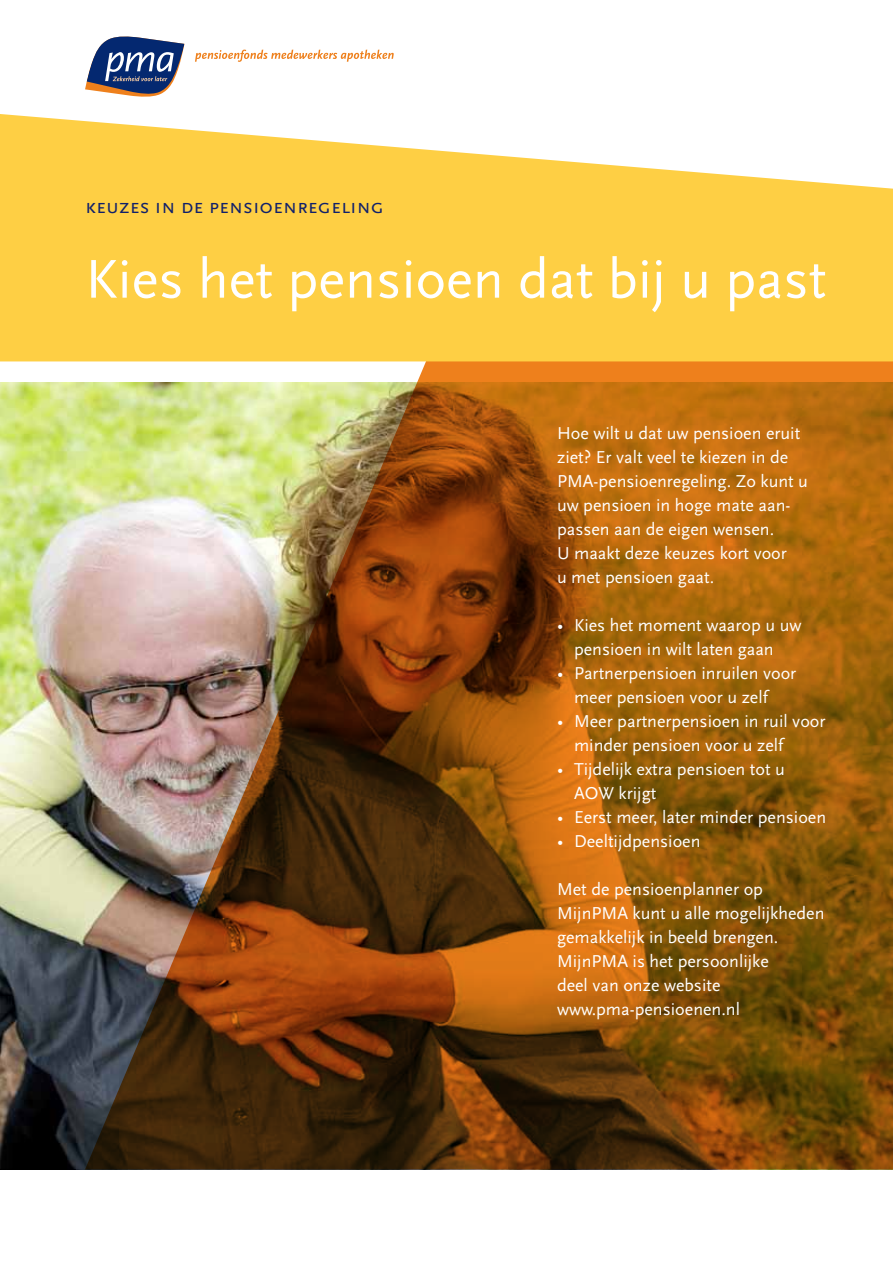
<style>
.page{position:relative;width:893px;height:1263px;background:#fff}
.page>*{position:absolute;margin:0;border:0;box-sizing:border-box;transform-origin:0 0}
.t1{font:57px "Scala Sans";color:#fff}
.t2{font:21px "Scala Sans Caps";color:#10206b}
.t3{font:18px/24px "Scala Sans";color:#fff}
</style>
<div class="page">
<img style="left:0;top:383px;width:85px;height:786px">
<img style="left:85px;top:361px;width:808px;height:808px">
<svg style="left:195px;top:50px;width:199px;height:12px"></svg>
<svg style="left:85px;top:36px;width:99px;height:61px"></svg>
<svg style="left:0;top:114px;width:893px;height:247px;fill:#fecf44"></svg>
<p class="t2" style="left:85px;top:194px;width:300px">keuzes in de pensioenregeling</p>
<h1 class="t1" style="left:85px;top:248px;width:743px">Kies het pensioen dat bij u past</h1>
<p class="t3" style="left:557px;top:421px;width:252px">Hoe wilt u dat uw pensioen eruit ziet? Er valt veel te kiezen in de<br>PMA-pensioenregeling. Zo kunt u uw pensioen in hoge mate aan&shy;passen aan de eigen wensen.<br>U maakt deze keuzes kort voor<br>u met pensioen gaat.</p>
<p class="t3" style="left:557px;top:613px;width:246px;text-align:center">• Kies het moment waarop u uw pensioen in wilt laten gaan</p>
<p class="t3" style="left:574px;top:661px;width:224px;text-indent:-17px">• Partnerpensioen inruilen voor meer pensioen voor u zelf</p>
<p class="t3" style="left:574px;top:709px;width:253px;text-indent:-17px">• Meer partnerpensioen in ruil voor minder pensioen voor u zelf</p>
<p class="t3" style="left:574px;top:757px;width:212px;text-indent:-17px">• Tijdelijk extra pensioen tot u<br>AOW krijgt</p>
<p class="t3" style="left:557px;top:805px;width:271px">• Eerst meer, later minder pensioen</p>
<p class="t3" style="left:557px;top:829px;width:145px">• Deeltijdpensioen</p>
<p class="t3" style="left:557px;top:877px;width:269px">Met de pensioenplanner op<br>MijnPMA kunt u alle mogelijkheden gemakkelijk in beeld brengen.<br>MijnPMA is het persoonlijke<br>deel van onze website www.pma-pensioenen.nl</p>
</div>
